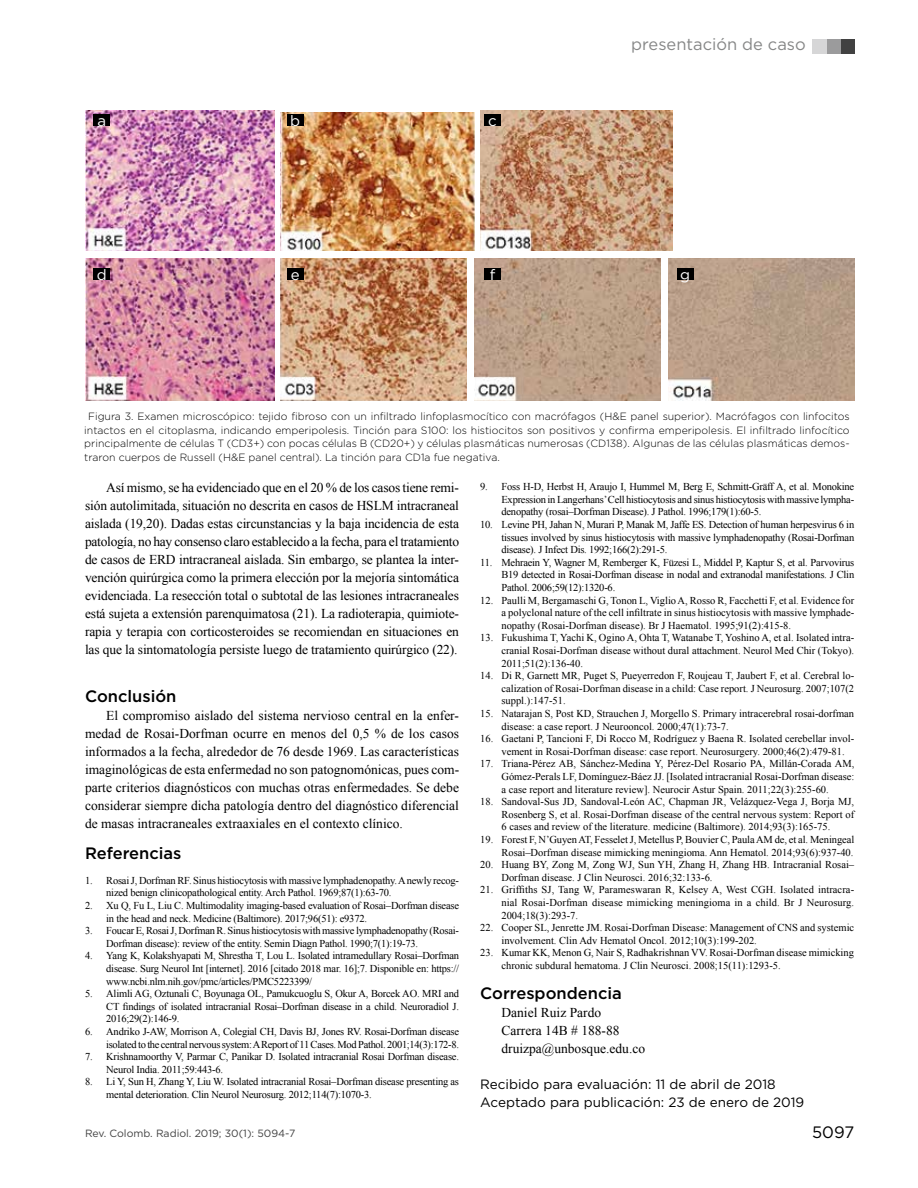
<style>
.page{position:relative;width:918px;height:1188px;background:#fff}
.page>*{position:absolute;margin:0;border:0;box-sizing:border-box;transform-origin:0 0}
.t1{font:500 16.5px "Gotham";color:#000}
.t2{font:16.5px "Gotham";color:#868787}
.t3{font:16.5px "Gotham";color:#000}
.t4{font:15px "Gotham";color:#fff}
.t5{font:13.5px/18px "Times New Roman";color:#000;text-align:justify}
.t6{font:13.5px/18px "Gotham";color:#000}
.t7{font:10.5px/12.6px "Times New Roman";letter-spacing:-.02em;color:#000;text-align:justify}
.t8{font:10.5px/12.6px "Times New Roman";color:#000}
.t9{font:300 10.5px/13.5px "Gotham";color:#000;text-align:justify}
.t10{font:10.5px "Gotham";color:#414141}
</style>
<div class="page">
<div style="left:840px;top:40px;width:14px;height:14px;background:#414141"></div>
<div style="left:826px;top:40px;width:14px;height:14px;background:#9b9b9c"></div>
<div style="left:812px;top:40px;width:14px;height:14px;background:#d6d6d7"></div>
<img style="left:85px;top:111px;width:189px;height:139px">
<img style="left:85px;top:258px;width:189px;height:143px">
<img style="left:668px;top:258px;width:187px;height:143px">
<img style="left:280px;top:258px;width:187px;height:143px">
<img style="left:474px;top:258px;width:187px;height:143px">
<img style="left:281px;top:112px;width:193px;height:138px">
<img style="left:480px;top:111px;width:192px;height:139px">
<div style="left:93px;top:114px;width:17px;height:12px;background:#000"></div>
<div style="left:93px;top:268px;width:17px;height:12px;background:#000"></div>
<div style="left:677px;top:268px;width:17px;height:12px;background:#000"></div>
<div style="left:287px;top:268px;width:17px;height:12px;background:#000"></div>
<div style="left:287px;top:114px;width:17px;height:12px;background:#000"></div>
<div style="left:484px;top:114px;width:17px;height:12px;background:#000"></div>
<div style="left:484px;top:268px;width:17px;height:12px;background:#000"></div>
<h2 class="t4" style="left:97px;top:112px;width:10px">a</h2>
<h2 class="t4" style="left:290px;top:112px;width:11px">b</h2>
<h2 class="t4" style="left:488px;top:112px;width:10px">c</h2>
<h1 class="t2" style="left:631px;top:34px;width:176px">presentación de caso</h1>
<h2 class="t4" style="left:490px;top:266px;width:7px">f</h2>
<h2 class="t4" style="left:97px;top:266px;width:11px">d</h2>
<h2 class="t4" style="left:291px;top:266px;width:10px">e</h2>
<h2 class="t4" style="left:680px;top:266px;width:11px">g</h2>
<p class="t9" style="left:84px;top:410px;width:767px;text-indent:4px">Figura 3. Examen microscópico: tejido fibroso con un infiltrado linfoplasmocítico con macrófagos (H&amp;E panel superior). Macrófagos con linfocitos intactos en el citoplasma, indicando emperipolesis. Tinción para S100: los histiocitos son positivos y confirma emperipolesis. El infiltrado linfocítico principalmente de células T (CD3+) con pocas células B (CD20+) y células plasmáticas numerosas (CD138). Algunas de las células plasmáticas demos&shy;traron cuerpos de Russell (H&amp;E panel central). La tinción para CD1a fue negativa.</p>
<p class="t5" style="left:85px;top:479px;width:376px;text-indent:21px">Así mismo, se ha evidenciado que en el 20 % de los casos tiene remi&shy;sión autolimitada, situación no descrita en casos de HSLM intracraneal aislada (19,20). Dadas estas circunstancias y la baja incidencia de esta patología, no hay consenso claro establecido a la fecha, para el tratamiento de casos de ERD intracraneal aislada. Sin embargo, se plantea la inter&shy;vención quirúrgica como la primera elección por la mejoría sintomática evidenciada. La resección total o subtotal de las lesiones intracraneales está sujeta a extensión parenquimatosa (21). La radioterapia, quimiote&shy;rapia y terapia con corticosteroides se recomiendan en situaciones en las que la sintomatología persiste luego de tratamiento quirúrgico (22).</p>
<h1 class="t1" style="left:85px;top:686px;width:93px">Conclusión</h1>
<p class="t5" style="left:85px;top:707px;width:376px;text-indent:21px">El compromiso aislado del sistema nervioso central en la enfer&shy;medad de Rosai-Dorfman ocurre en menos del 0,5 % de los casos informados a la fecha, alrededor de 76 desde 1969. Las características imaginológicas de esta enfermedad no son patognomónicas, pues com&shy;parte criterios diagnósticos con muchas otras enfermedades. Se debe considerar siempre dicha patología dentro del diagnóstico diferencial de masas intracraneales extraaxiales en el contexto clínico.</p>
<h1 class="t1" style="left:85px;top:842px;width:98px">Referencias</h1>
<p class="t7" style="left:106px;top:874px;width:354px;text-indent:-21px">1. Rosai J, Dorfman RF. Sinus histiocytosis with massive lymphadenopathy. A newly recog&shy;nized benign clinicopathological entity. Arch Pathol. 1969;87(1):63-70.</p>
<p class="t7" style="left:106px;top:899px;width:354px;text-indent:-21px">2. Xu Q, Fu L, Liu C. Multimodality imaging-based evaluation of Rosai–Dorfman disease in the head and neck. Medicine (Baltimore). 2017;96(51): e9372.</p>
<p class="t7" style="left:106px;top:924px;width:354px;text-indent:-21px">3. Foucar E, Rosai J, Dorfman R. Sinus histiocytosis with massive lymphadenopathy (Rosai-<br>Dorfman disease): review of the entity. Semin Diagn Pathol. 1990;7(1):19-73.</p>
<p class="t7" style="left:106px;top:949px;width:354px;text-indent:-21px">4. Yang K, Kolakshyapati M, Shrestha T, Lou L. Isolated intramedullary Rosai–Dorfman disease. Surg Neurol Int [internet]. 2016 [citado 2018 mar. 16];7. Disponible en: https:// www.ncbi.nlm.nih.gov/pmc/articles/PMC5223399/</p>
<p class="t7" style="left:106px;top:987px;width:354px;text-indent:-21px">5. Alimli AG, Oztunali C, Boyunaga OL, Pamukcuoglu S, Okur A, Borcek AO. MRI and CT findings of isolated intracranial Rosai–Dorfman disease in a child. Neuroradiol J.<br>2016;29(2):146-9.</p>
<p class="t7" style="left:85px;top:1025px;width:375px;text-align:right">6. Andriko J-AW, Morrison A, Colegial CH, Davis BJ, Jones RV. Rosai-Dorfman disease isolated to the central nervous system: A Report of 11 Cases. Mod Pathol. 2001;14(3):172-8.</p>
<p class="t7" style="left:106px;top:1050px;width:354px;text-indent:-21px">7. Krishnamoorthy V, Parmar C, Panikar D. Isolated intracranial Rosai Dorfman disease.<br>Neurol India. 2011;59:443-6.</p>
<p class="t7" style="left:106px;top:1075px;width:354px;text-indent:-21px">8. Li Y, Sun H, Zhang Y, Liu W. Isolated intracranial Rosai–Dorfman disease presenting as mental deterioration. Clin Neurol Neurosurg. 2012;114(7):1070-3.</p>
<p class="t10" style="left:85px;top:1126px;width:212px">Rev. Colomb. Radiol. 2019; 30(1): 5094-7</p>
<p class="t7" style="left:501px;top:480px;width:354px;text-indent:-21px">9. Foss H-D, Herbst H, Araujo I, Hummel M, Berg E, Schmitt-Gräff A, et al. Monokine Expression in Langerhans’ Cell histiocytosis and sinus histiocytosis with massive lympha&shy;denopathy (rosai–Dorfman Disease). J Pathol. 1996;179(1):60-5.</p>
<p class="t7" style="left:501px;top:518px;width:354px;text-indent:-21px">10. Levine PH, Jahan N, Murari P, Manak M, Jaffe ES. Detection of human herpesvirus 6 in tissues involved by sinus histiocytosis with massive lymphadenopathy (Rosai-Dorfman disease). J Infect Dis. 1992;166(2):291-5.</p>
<p class="t7" style="left:501px;top:556px;width:354px;text-indent:-21px">11. Mehraein Y, Wagner M, Remberger K, Füzesi L, Middel P, Kaptur S, et al. Parvovirus B19 detected in Rosai-Dorfman disease in nodal and extranodal manifestations. J Clin Pathol. 2006;59(12):1320-6.</p>
<p class="t7" style="left:501px;top:594px;width:354px;text-indent:-21px">12. Paulli M, Bergamaschi G, Tonon L, Viglio A, Rosso R, Facchetti F, et al. Evidence for a polyclonal nature of the cell infiltrate in sinus histiocytosis with massive lymphade&shy;nopathy (Rosai-Dorfman disease). Br J Haematol. 1995;91(2):415-8.</p>
<p class="t7" style="left:501px;top:632px;width:354px;text-indent:-21px">13. Fukushima T, Yachi K, Ogino A, Ohta T, Watanabe T, Yoshino A, et al. Isolated intra&shy;cranial Rosai-Dorfman disease without dural attachment. Neurol Med Chir (Tokyo).<br>2011;51(2):136-40.</p>
<p class="t7" style="left:501px;top:669px;width:354px;text-indent:-21px">14. Di R, Garnett MR, Puget S, Pueyerredon F, Roujeau T, Jaubert F, et al. Cerebral lo&shy;calization of Rosai-Dorfman disease in a child: Case report. J Neurosurg. 2007;107(2 suppl.):147-51.</p>
<p class="t8" style="left:501px;top:707px;width:354px;text-indent:-21px">15. Natarajan S, Post KD, Strauchen J, Morgello S. Primary intracerebral rosai-dorfman disease: a case report. J Neurooncol. 2000;47(1):73-7.</p>
<p class="t8" style="left:501px;top:732px;width:354px;text-indent:-21px">16. Gaetani P, Tancioni F, Di Rocco M, Rodríguez y Baena R. Isolated cerebellar invol&shy;vement in Rosai-Dorfman disease: case report. Neurosurgery. 2000;46(2):479-81.</p>
<p class="t7" style="left:501px;top:758px;width:354px;text-indent:-21px">17. Triana-Pérez AB, Sánchez-Medina Y, Pérez-Del Rosario PA, Millán-Corada AM, Gómez-Perals LF, Domínguez-Báez JJ. [Isolated intracranial Rosai-Dorfman disease: a case report and literature review]. Neurocir Astur Spain. 2011;22(3):255-60.</p>
<p class="t7" style="left:501px;top:795px;width:354px;text-indent:-21px">18. Sandoval-Sus JD, Sandoval-León AC, Chapman JR, Velázquez-Vega J, Borja MJ, Rosenberg S, et al. Rosai-Dorfman disease of the central nervous system: Report of 6 cases and review of the literature. medicine (Baltimore). 2014;93(3):165-75.</p>
<p class="t8" style="left:480px;top:833px;width:376px;text-align:right">19. Forest F, N’Guyen AT, Fesselet J, Metellus P, Bouvier C, Paula AM de, et al. Meningeal<br>Rosai–Dorfman disease mimicking meningioma. Ann Hematol. 2014;93(6):937-40.</p>
<p class="t8" style="left:501px;top:858px;width:354px;text-indent:-21px">20. Huang BY, Zong M, Zong WJ, Sun YH, Zhang H, Zhang HB. Intracranial Rosai–<br>Dorfman disease. J Clin Neurosci. 2016;32:133-6.</p>
<p class="t7" style="left:501px;top:884px;width:354px;text-indent:-21px">21. Griffiths SJ, Tang W, Parameswaran R, Kelsey A, West CGH. Isolated intracra&shy;nial Rosai-Dorfman disease mimicking meningioma in a child. Br J Neurosurg.<br>2004;18(3):293-7.</p>
<p class="t8" style="left:501px;top:921px;width:354px;text-indent:-21px">22. Cooper SL, Jenrette JM. Rosai-Dorfman Disease: Management of CNS and systemic involvement. Clin Adv Hematol Oncol. 2012;10(3):199-202.</p>
<p class="t8" style="left:501px;top:947px;width:354px;text-indent:-21px">23. Kumar KK, Menon G, Nair S, Radhakrishnan VV. Rosai-Dorfman disease mimicking chronic subdural hematoma. J Clin Neurosci. 2008;15(11):1293-5.</p>
<h1 class="t1" style="left:480px;top:983px;width:143px">Correspondencia</h1>
<p class="t5" style="left:501px;top:1003px;width:145px;text-align:left">Daniel Ruiz Pardo<br>Carrera 14B # 188-88 druizpa@unbosque.edu.co</p>
<p class="t6" style="left:480px;top:1075px;width:326px">Recibido para evaluación: 11 de abril de 2018<br>Aceptado para publicación: 23 de enero de 2019</p>
<h1 class="t3" style="left:812px;top:1122px;width:44px">5097</h1>
</div>
